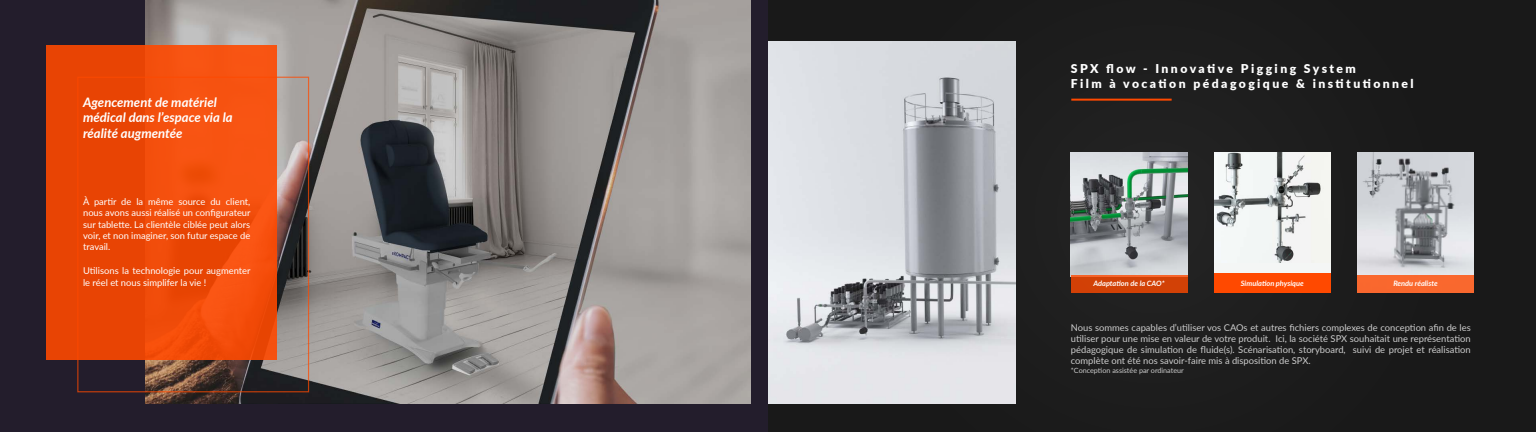
<style>
.page{position:relative;width:1536px;height:432px;background:#fff}
.page>*{position:absolute;margin:0;border:0;box-sizing:border-box;transform-origin:0 0}
.t1{font:italic 700 13.08px/15.7px "Lato";color:#fff}
.t2{font:900 12.2px/14.6px "Lato";letter-spacing:.2em;color:#fff}
.t3{font:9.36px/11.2px "Lato";color:#ccc;text-align:justify}
.t4{font:9.36px/11.2px "Lato";color:#fff;text-align:justify}
.t5{font:italic 700 7.44px "Lato";color:#fff}
.t6{font:7.2px "Lato";color:#ccc}
</style>
<div class="page">
<div style="left:0;top:0;width:768px;height:432px;background:#231d2c"></div>
<img style="left:145px;top:0;width:605px;height:403px">
<div style="left:46px;top:46px;width:231px;height:314px;background:linear-gradient(to right,#e54102,#f85310)"></div>
<div style="left:77px;top:77px;width:232px;height:315px;border:1px solid #ff4900"></div>
<div style="left:768px;top:0;width:768px;height:432px;background:#1c1c1b"></div>
<img style="left:1071px;top:152px;width:116px;height:123px">
<div style="left:1214px;top:152px;width:117px;height:121px;background:#f4f6f5"></div>
<img style="left:1214px;top:152px;width:107px;height:110px">
<img style="left:1357px;top:152px;width:117px;height:123px">
<div style="left:1071px;top:275px;width:116px;height:17px;background:linear-gradient(to right,#d24106,#d24106)"></div>
<div style="left:1214px;top:275px;width:117px;height:17px;background:#ff4900"></div>
<div style="left:1357px;top:275px;width:117px;height:17px;background:#f9682e"></div>
<hr style="left:1071px;top:99px;width:101px;height:2px;background:#ff4900">
<img style="left:768px;top:41px;width:247px;height:362px">
<h1 class="t1" style="left:83px;top:94px;width:151px">Agencement de matériel médical dans l’espace via la réalité augmentée</h1>
<p class="t4" style="left:83px;top:196px;width:169px">À partir de la même source du client, nous avons aussi réalisé un configurateur sur tablette. La clientèle ciblée peut alors voir, et non imaginer, son futur espace de travail.</p>
<p class="t4" style="left:83px;top:265px;width:169px">Utilisons la technologie pour augmenter le réel et nous simplifer la vie !</p>
<h2 class="t2" style="left:1071px;top:61px;width:344px">SPX flow - Innovative Pigging System<br>Film à vocation pédagogique &amp; institutionnel</h2>
<p class="t5" style="left:1093px;top:278px;width:73px">Adaptation de la CAO*</p>
<p class="t5" style="left:1241px;top:278px;width:64px">Simulation physique</p>
<p class="t5" style="left:1393px;top:278px;width:46px">Rendu réaliste</p>
<p class="t3" style="left:1071px;top:321px;width:401px">Nous sommes capables d’utiliser vos CAOs et autres fichiers complexes de conception afin de les utiliser pour une mise en valeur de votre produit. Ici, la société SPX souhaitait une représentation pédagogique de simulation de fluide(s). Scénarisation, storyboard, suivi de projet et réalisation complète ont été nos savoir-faire mis à disposition de SPX.</p>
<p class="t6" style="left:1071px;top:365px;width:114px">*Conception assistée par ordinateur</p>
</div>
